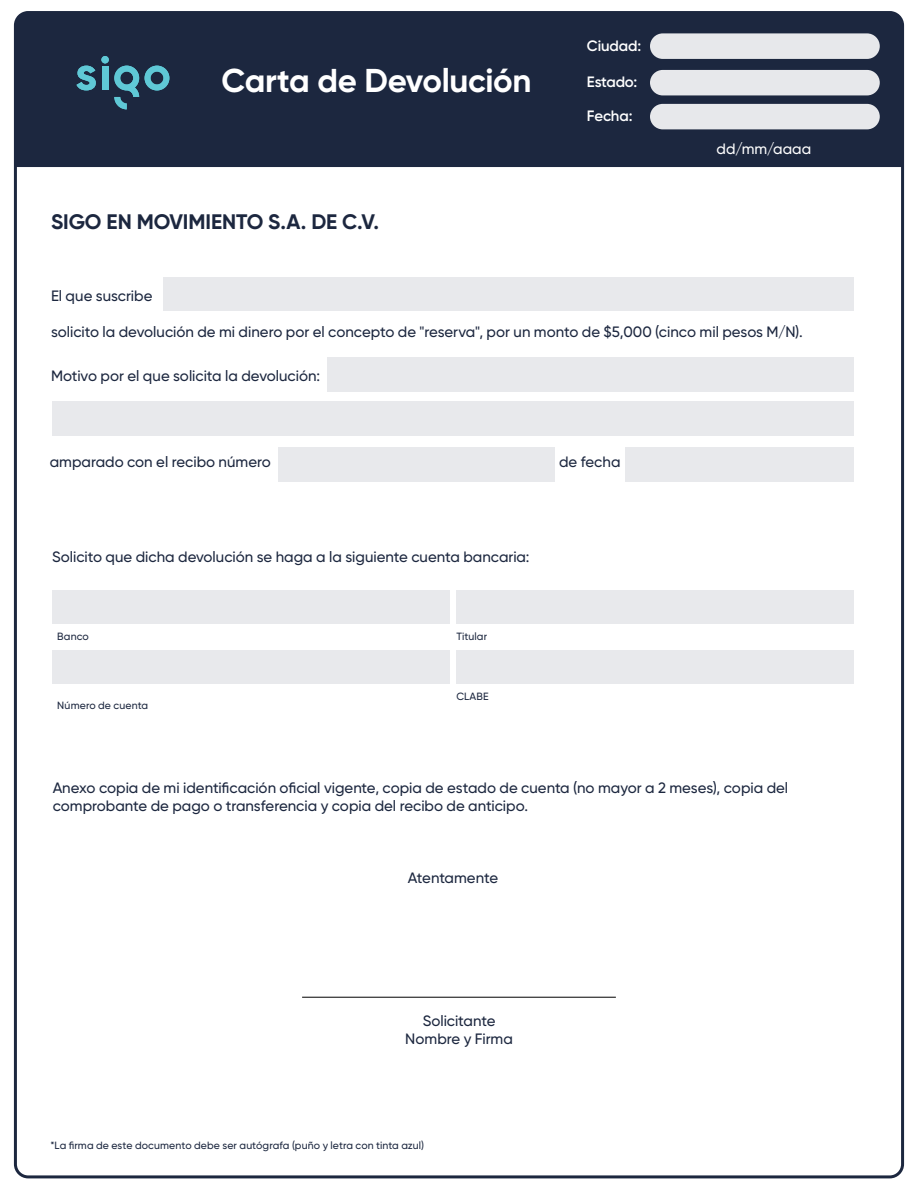
<style>
.page{position:relative;width:918px;height:1188px;background:#fff}
.page>*{position:absolute;margin:0;border:0;box-sizing:border-box;transform-origin:0 0}
.t1{font:700 33px "Gilroy";letter-spacing:-.01em;color:#fff}
.t2{font:700 21px "Gilroy";letter-spacing:-.005em;color:#1c273f}
.t3{font:500 15px/18px "Gilroy";color:#1c273f}
.t4{font:600 15px "Gilroy";letter-spacing:-.01em;color:#fff}
.t5{font:500 15px "Gilroy";color:#fff}
.t6{font:500 10.5px "Gilroy";letter-spacing:.015em;color:#1c273f}
</style>
<div class="page">
<div style="left:15px;top:12px;width:888px;height:155px;background:#1c273f"></div>
<div style="left:650px;top:104px;width:230px;height:25px;background:#e7e8eb;border-radius:13px"></div>
<div style="left:650px;top:70px;width:230px;height:25px;background:#e7e8eb;border-radius:13px"></div>
<svg style="left:76px;top:66px;width:20px;height:24px"></svg>
<div style="left:101px;top:56px;width:8px;height:7px;background:#5fc8d6;border-radius:50%"></div>
<div style="left:102px;top:66px;width:6px;height:24px;background:#5fc8d6"></div>
<svg style="left:114px;top:66px;width:25px;height:43px"></svg>
<svg style="left:145px;top:66px;width:24px;height:24px"></svg>
<div style="left:650px;top:33px;width:230px;height:26px;background:#e7e8eb;border-radius:13px"></div>
<div style="left:327px;top:357px;width:527px;height:35px;background:#e8e9ec"></div>
<div style="left:53px;top:401px;width:801px;height:35px;background:#e8e9ec"></div>
<div style="left:278px;top:447px;width:276px;height:35px;background:#e8e9ec"></div>
<div style="left:626px;top:447px;width:228px;height:35px;background:#e8e9ec"></div>
<div style="left:163px;top:277px;width:691px;height:33px;background:#e8e9ec"></div>
<div style="left:53px;top:590px;width:397px;height:33px;background:#e8e9ec"></div>
<div style="left:456px;top:590px;width:398px;height:33px;background:#e8e9ec"></div>
<div style="left:53px;top:650px;width:397px;height:33px;background:#e8e9ec"></div>
<div style="left:456px;top:650px;width:398px;height:33px;background:#e8e9ec"></div>
<hr style="left:302px;top:997px;width:314px;height:1px;background:#000001">
<h1 class="t1" style="left:222px;top:60px;width:311px">Carta de Devolución</h1>
<h2 class="t2" style="left:51px;top:208px;width:329px">SIGO EN MOVIMIENTO S.A. DE C.V.</h2>
<p class="t3" style="left:51px;top:287px;width:103px">El que suscribe</p>
<p class="t4" style="left:587px;top:36px;width:56px">Ciudad:</p>
<p class="t4" style="left:587px;top:73px;width:52px">Estado:</p>
<p class="t4" style="left:587px;top:106px;width:47px">Fecha:</p>
<p class="t5" style="left:717px;top:139px;width:96px">dd/mm/aaaa</p>
<p class="t3" style="left:51px;top:322px;width:753px">solicito la devolución de mi dinero por el concepto de "reserva", por un monto de $5,000 (cinco mil pesos M/N).</p>
<p class="t3" style="left:51px;top:367px;width:270px">Motivo por el que solicita la devolución:</p>
<p class="t3" style="left:50px;top:452px;width:223px">amparado con el recibo número</p>
<p class="t3" style="left:559px;top:452px;width:63px">de fecha</p>
<p class="t3" style="left:52px;top:548px;width:479px">Solicito que dicha devolución se haga a la siguiente cuenta bancaria:</p>
<p class="t6" style="left:57px;top:630px;width:33px">Banco</p>
<p class="t6" style="left:57px;top:699px;width:92px">Número de cuenta</p>
<p class="t6" style="left:456px;top:630px;width:32px">Titular</p>
<p class="t6" style="left:456px;top:690px;width:34px">CLABE</p>
<p class="t3" style="left:53px;top:778px;width:737px">Anexo copia de mi identificación oficial vigente, copia de estado de cuenta (no mayor a 2 meses), copia del comprobante de pago o transferencia y copia del recibo de anticipo.</p>
<p class="t3" style="left:408px;top:868px;width:92px">Atentamente</p>
<p class="t3" style="left:405px;top:1011px;width:109px;text-align:center">Solicitante<br>Nombre y Firma</p>
<p class="t6" style="left:50px;top:1139px;width:375px">*La firma de este documento debe ser autógrafa (puño y letra con tinta azul)</p>
</div>
